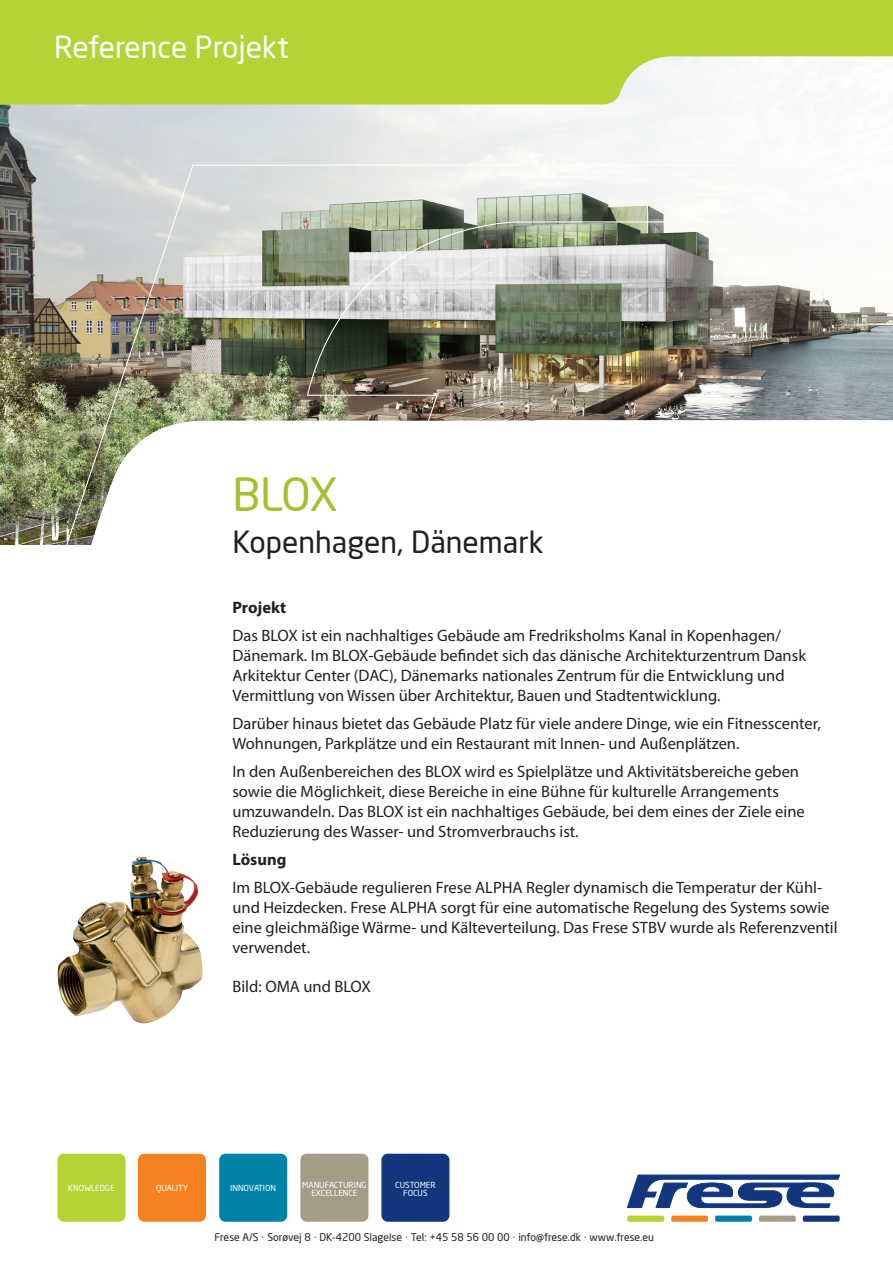
<style>
.page{position:relative;width:893px;height:1263px;background:#fff}
.page>*{position:absolute;margin:0;border:0;box-sizing:border-box;transform-origin:0 0}
.Overskrift_-_Farvet{font:45px "Neo Sans";color:#a3c02f}
.Overskrift_-_sort{font:30px "Neo Sans";color:#231f20}
.Reference_Projekt{font:30px "Neo Sans";color:#fff}
.Underoverskrift_sort{font:16.5px/19.8px "Myriad Pro";color:#231f20}
.Brødtekst{font:16.5px/19.8px "Myriad Pro";color:#231f20}
.Underoverskrift_sort-2{font:700 16.5px "Myriad Pro";color:#231f20}
.Kontakt_oplysninger{font:10.5px "Neo Sans";color:#231f20}
.t1{font:8.25px/8.4px "Neo Sans";color:#fff;text-align:center}
.s1{font-family:"Arial"}
</style>
<div class="page">
<img style="left:1px;top:104px;width:800px;height:440px">
<img style="left:46px;top:165px;width:847px;height:256px">
<svg style="left:0;top:0;width:893px;height:104px;background:#bed84e"></svg>
<svg style="left:5px;top:421px;width:530px;height:124px"></svg>
<svg style="left:535px;top:421px;width:266px;height:123px"></svg>
<div style="left:627px;top:1215px;width:37px;height:7px;background:#b5d334;border-radius:2px"></div>
<div style="left:671px;top:1215px;width:37px;height:7px;background:#f58220;border-radius:2px"></div>
<div style="left:715px;top:1215px;width:37px;height:7px;background:#0081a7;border-radius:2px"></div>
<div style="left:759px;top:1215px;width:37px;height:7px;background:#a49c87;border-radius:2px"></div>
<div style="left:803px;top:1215px;width:37px;height:7px;background:#11367e;border-radius:2px"></div>
<svg style="left:627px;top:1175px;width:213px;height:33px"></svg>
<div style="left:57px;top:1154px;width:68px;height:68px;background:#b5d334;border-radius:6px"></div>
<div style="left:381px;top:1154px;width:68px;height:68px;background:#11367e;border-radius:6px"></div>
<div style="left:138px;top:1154px;width:68px;height:68px;background:#f58220;border-radius:6px"></div>
<div style="left:219px;top:1154px;width:68px;height:68px;background:#0081a7;border-radius:6px"></div>
<div style="left:300px;top:1154px;width:68px;height:68px;background:#a49c87;border-radius:6px"></div>
<img style="left:58px;top:857px;width:145px;height:167px">
<p class="Reference_Projekt" style="left:54px;top:29px;width:236px">Reference Projekt</p>
<p class="Overskrift_-_Farvet" style="left:232px;top:467px;width:107px">BLOX</p>
<p class="Overskrift_-_sort" style="left:232px;top:523px;width:313px">Kopenhagen, Dänemark</p>
<p class="Underoverskrift_sort-2" style="left:232px;top:597px;width:55px">Projekt</p>
<p class="Underoverskrift_sort" style="left:232px;top:626px;width:575px">Das BLOX ist ein nachhaltiges Gebäude am Fredriksholms Kanal in Kopenhagen/ Dänemark. Im BLOX-Gebäude befindet sich das dänische Architekturzentrum Dansk Arkitektur Center (DAC), Dänemarks nationales Zentrum für die Entwicklung und Vermittlung von Wissen über Architektur, Bauen und Stadtentwicklung.</p>
<p class="Underoverskrift_sort" style="left:232px;top:713px;width:590px">Darüber hinaus bietet das Gebäude Platz für viele andere Dinge, wie ein Fitnesscenter,<br>Wohnungen, Parkplätze und ein Restaurant mit Innen- und Außenplätzen.</p>
<p class="Underoverskrift_sort" style="left:232px;top:761px;width:574px">In den Außenbereichen des BLOX wird es Spielplätze und Aktivitätsbereiche geben sowie die Möglichkeit, diese Bereiche in eine Bühne für kulturelle Arrangements umzuwandeln. Das BLOX ist ein nachhaltiges Gebäude, bei dem eines der Ziele eine Reduzierung des Wasser- und Stromverbrauchs ist.</p>
<p class="Underoverskrift_sort-2" style="left:232px;top:848px;width:55px">Lösung</p>
<p class="Brødtekst" style="left:232px;top:877px;width:607px">Im BLOX-Gebäude regulieren Frese ALPHA Regler dynamisch die Temperatur der Kühl&shy;und Heizdecken. Frese ALPHA sorgt für eine automatische Regelung des Systems sowie eine gleichmäßige Wärme- und Kälteverteilung. Das Frese STBV wurde als Referenzventil verwendet.</p>
<p class="Brødtekst" style="left:232px;top:976px;width:140px">Bild: OMA und BLOX</p>
<p class="t1" style="left:68px;top:1183px;width:48px">KNOWLEDGE</p>
<p class="t1" style="left:395px;top:1180px;width:42px">CUSTOMER<br>FOCUS</p>
<p class="t1" style="left:156px;top:1183px;width:33px">QUALITY</p>
<p class="t1" style="left:230px;top:1183px;width:48px">INNOVATION</p>
<p class="t1" style="left:302px;top:1180px;width:66px">MANUFACTURING<br>EXCELLENCE</p>
<p class="Kontakt_oplysninger" style="left:215px;top:1231px;width:441px">Frese A/S <span class="s1">·</span> Sorøvej 8 <span class="s1">·</span> DK-4200 Slagelse <span class="s1">·</span> Tel: +45 58 56 00 00 <span class="s1">·</span> info@frese.dk <span class="s1">·</span> www.frese.eu</p>
</div>
